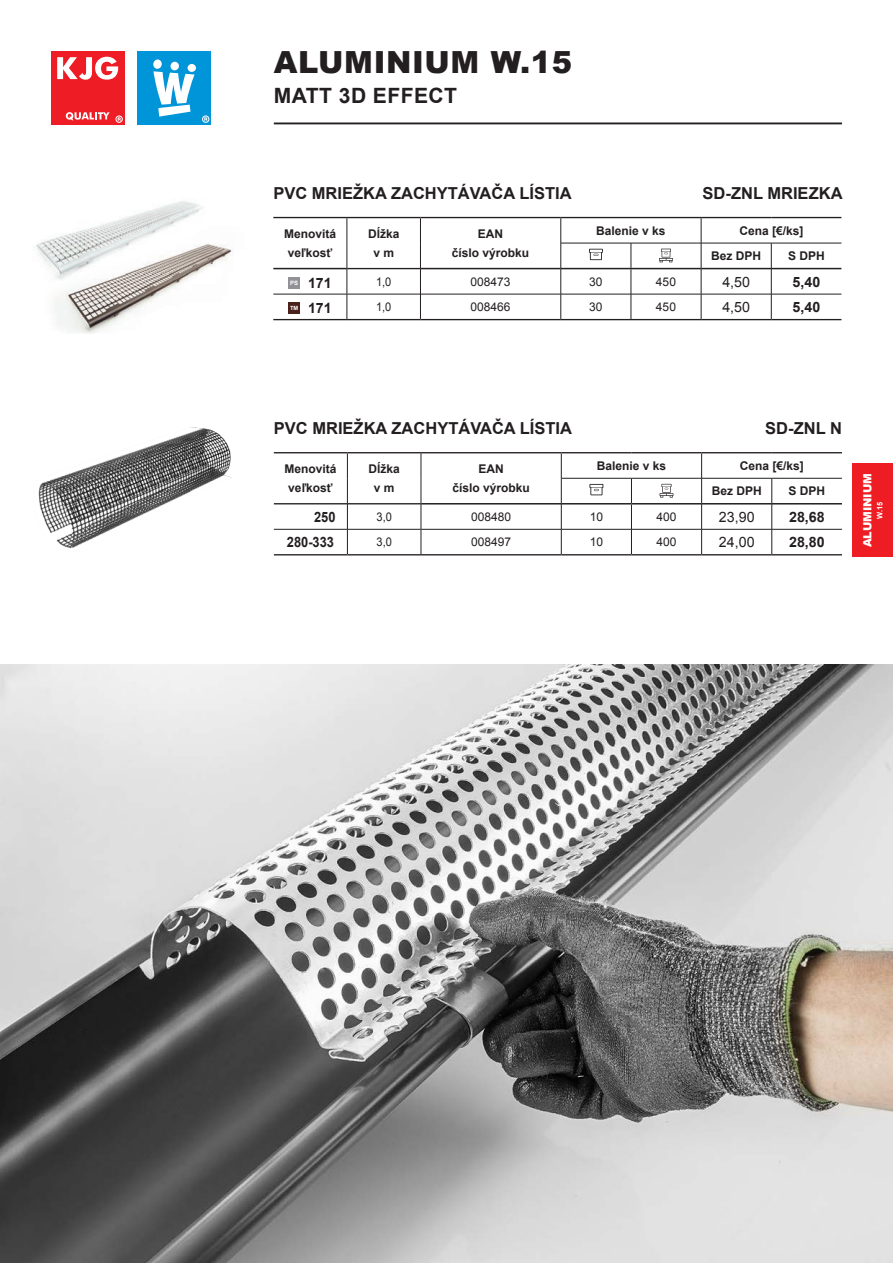
<style>
.page{position:relative;width:893px;height:1263px;background:#fff}
.page>*{position:absolute;margin:0;border:0;box-sizing:border-box;transform-origin:0 0}
.t1{font:900 30.45px "Arial";letter-spacing:.02em;color:#231f20}
.t2{font:700 21.15px "Arial";letter-spacing:.02em;color:#231f20}
.t3{font:700 16.5px "Arial";color:#231f20}
.t4{font:700 14.25px "Arial";color:#231f20}
.t5{font:14.25px "Arial";color:#231f20}
.t6{font:700 14.25px "Arial";color:#231f20;scale:.9 1}
.t7{font:700 12px/19.5px "Arial";color:#231f20;text-align:center}
.t8{font:12px "Arial";color:#231f20}
.t9{font:12px "Arial";color:#231f20;scale:.92 1}
.t10{font:900 11.25px "Arial";color:#fff}
.t11{font:700 7.5px "Arial";color:#fff}
.t12{font:700 6px "Arial";color:#fff}
.t13{font:700 5.7px "Arial";color:#fff}
</style>
<div class="page">
<div style="left:853px;top:463px;width:40px;height:94px;background:#ee1d23"></div>
<hr style="left:274px;top:122px;width:568px;height:2px;background:#231f20">
<div style="left:51px;top:51px;width:73px;height:73px;background:#ee1c25"></div>
<svg style="left:66px;top:112px;width:57px;height:11px"></svg>
<svg style="left:57px;top:57px;width:61px;height:23px"></svg>
<div style="left:138px;top:51px;width:73px;height:73px;background:#0095d9"></div>
<svg style="left:153px;top:71px;width:42px;height:46px"></svg>
<div style="left:187px;top:64px;width:9px;height:8px;background:#fff;border-radius:50%"></div>
<svg style="left:153px;top:59px;width:9px;height:10px"></svg>
<svg style="left:170px;top:61px;width:9px;height:10px"></svg>
<svg style="left:202px;top:115px;width:7px;height:8px"></svg>
<img style="left:38px;top:427px;width:194px;height:122px">
<img style="left:55px;top:249px;width:177px;height:85px">
<img style="left:36px;top:201px;width:192px;height:95px">
<img style="left:0;top:665px;width:893px;height:598px">
<hr style="left:273px;top:319px;width:74px;height:1px;background:#231f20">
<hr style="left:420px;top:319px;width:141px;height:1px;background:#231f20">
<hr style="left:561px;top:319px;width:70px;height:1px;background:#231f20">
<hr style="left:631px;top:319px;width:70px;height:1px;background:#231f20">
<hr style="left:701px;top:319px;width:70px;height:1px;background:#231f20">
<hr style="left:771px;top:319px;width:70px;height:1px;background:#231f20">
<hr style="left:273px;top:294px;width:74px;height:1px;background:#231f20">
<hr style="left:421px;top:294px;width:140px;height:1px;background:#231f20">
<hr style="left:561px;top:294px;width:70px;height:1px;background:#231f20">
<hr style="left:631px;top:294px;width:70px;height:1px;background:#231f20">
<hr style="left:701px;top:294px;width:70px;height:1px;background:#231f20">
<hr style="left:771px;top:294px;width:70px;height:1px;background:#231f20">
<hr style="left:273px;top:268px;width:74px;height:1px;background:#231f20">
<hr style="left:421px;top:268px;width:140px;height:1px;background:#231f20">
<hr style="left:561px;top:268px;width:70px;height:1px;background:#231f20">
<hr style="left:631px;top:268px;width:70px;height:1px;background:#231f20">
<hr style="left:701px;top:268px;width:70px;height:1px;background:#231f20">
<hr style="left:771px;top:268px;width:70px;height:1px;background:#231f20">
<hr style="left:273px;top:217px;width:74px;height:1px;background:#231f20">
<hr style="left:347px;top:217px;width:73px;height:1px;background:#231f20">
<hr style="left:420px;top:217px;width:141px;height:1px;background:#231f20">
<hr style="left:561px;top:217px;width:70px;height:1px;background:#231f20">
<hr style="left:631px;top:217px;width:70px;height:1px;background:#231f20">
<hr style="left:701px;top:217px;width:70px;height:1px;background:#231f20">
<hr style="left:771px;top:217px;width:70px;height:1px;background:#231f20">
<hr style="left:347px;top:268px;width:73px;height:1px;background:#231f20">
<hr style="left:347px;top:319px;width:73px;height:1px;background:#231f20">
<hr style="left:347px;top:294px;width:73px;height:1px;background:#231f20">
<hr style="left:561px;top:243px;width:70px;height:1px;background:#231f20">
<hr style="left:631px;top:243px;width:70px;height:1px;background:#231f20">
<svg style="left:631px;top:243px;width:1px;height:76px"></svg>
<svg style="left:701px;top:218px;width:1px;height:101px"></svg>
<svg style="left:347px;top:218px;width:1px;height:101px"></svg>
<svg style="left:420px;top:218px;width:1px;height:101px"></svg>
<svg style="left:560px;top:218px;width:1px;height:101px"></svg>
<hr style="left:701px;top:243px;width:70px;height:1px;background:#231f20">
<hr style="left:771px;top:243px;width:70px;height:1px;background:#231f20">
<svg style="left:771px;top:243px;width:1px;height:76px"></svg>
<svg style="left:589px;top:249px;width:14px;height:11px"></svg>
<svg style="left:659px;top:249px;width:14px;height:13px"></svg>
<div style="left:288px;top:277px;width:12px;height:12px;background:#919196"></div>
<div style="left:288px;top:302px;width:12px;height:12px;background:#4b211b"></div>
<hr style="left:421px;top:554px;width:140px;height:1px;background:#231f20">
<hr style="left:561px;top:554px;width:70px;height:1px;background:#231f20">
<hr style="left:631px;top:554px;width:71px;height:1px;background:#231f20">
<hr style="left:702px;top:554px;width:70px;height:1px;background:#231f20">
<hr style="left:772px;top:554px;width:70px;height:1px;background:#231f20">
<hr style="left:421px;top:529px;width:140px;height:1px;background:#231f20">
<hr style="left:561px;top:529px;width:70px;height:1px;background:#231f20">
<hr style="left:631px;top:529px;width:70px;height:1px;background:#231f20">
<hr style="left:702px;top:529px;width:70px;height:1px;background:#231f20">
<hr style="left:772px;top:529px;width:70px;height:1px;background:#231f20">
<hr style="left:421px;top:503px;width:140px;height:1px;background:#231f20">
<hr style="left:561px;top:503px;width:70px;height:1px;background:#231f20">
<hr style="left:631px;top:503px;width:70px;height:1px;background:#231f20">
<hr style="left:702px;top:503px;width:70px;height:1px;background:#231f20">
<hr style="left:772px;top:503px;width:70px;height:1px;background:#231f20">
<hr style="left:274px;top:452px;width:73px;height:1px;background:#231f20">
<hr style="left:347px;top:452px;width:74px;height:1px;background:#231f20">
<hr style="left:421px;top:452px;width:140px;height:1px;background:#231f20">
<hr style="left:561px;top:452px;width:70px;height:1px;background:#231f20">
<hr style="left:631px;top:452px;width:71px;height:1px;background:#231f20">
<hr style="left:702px;top:452px;width:70px;height:1px;background:#231f20">
<hr style="left:772px;top:452px;width:70px;height:1px;background:#231f20">
<hr style="left:274px;top:503px;width:73px;height:1px;background:#231f20">
<hr style="left:348px;top:503px;width:73px;height:1px;background:#231f20">
<hr style="left:274px;top:554px;width:73px;height:1px;background:#231f20">
<hr style="left:347px;top:554px;width:74px;height:1px;background:#231f20">
<hr style="left:274px;top:529px;width:73px;height:1px;background:#231f20">
<hr style="left:348px;top:529px;width:73px;height:1px;background:#231f20">
<hr style="left:561px;top:478px;width:70px;height:1px;background:#231f20">
<hr style="left:631px;top:478px;width:71px;height:1px;background:#231f20">
<svg style="left:631px;top:478px;width:1px;height:76px"></svg>
<svg style="left:347px;top:453px;width:1px;height:101px"></svg>
<svg style="left:701px;top:453px;width:1px;height:101px"></svg>
<svg style="left:421px;top:453px;width:1px;height:101px"></svg>
<svg style="left:561px;top:453px;width:1px;height:101px"></svg>
<hr style="left:702px;top:478px;width:70px;height:1px;background:#231f20">
<hr style="left:772px;top:478px;width:70px;height:1px;background:#231f20">
<svg style="left:771px;top:478px;width:1px;height:76px"></svg>
<svg style="left:589px;top:484px;width:14px;height:11px"></svg>
<svg style="left:660px;top:484px;width:13px;height:13px"></svg>
<h1 class="t1" style="left:274px;top:40px;width:300px">ALUMINIUM W.15</h1>
<h2 class="t2" style="left:274px;top:81px;width:185px">MATT 3D EFFECT</h2>
<h3 class="t3" style="left:273px;top:182px;width:300px">PVC MRIEŽKA ZACHYTÁVAČA LÍSTIA</h3>
<h3 class="t3" style="left:703px;top:182px;width:141px">SD-ZNL MRIEZKA</h3>
<p class="t7" style="left:284px;top:224px;width:54px">Menovitá veľkosť</p>
<p class="t7" style="left:368px;top:224px;width:33px">Dĺžka v m</p>
<p class="t7" style="left:452px;top:224px;width:79px">EAN<br>číslo výrobku</p>
<p class="t7" style="left:596px;top:221px;width:71px">Balenie v ks</p>
<p class="t7" style="left:711px;top:219px;width:94px;line-height:24.9px;text-align:left;text-indent:28px">Cena [€/ks]<br>Bez DPH</p>
<p class="t7" style="left:788px;top:246px;width:38px">S DPH</p>
<p class="t12" style="left:290px;top:279px;width:10px">PS</p>
<p class="t4" style="left:308px;top:273px;width:25px">171</p>
<p class="t9" style="left:376px;top:274px;width:18px">1,0</p>
<p class="t8" style="left:471px;top:274px;width:42px">008473</p>
<p class="t8" style="left:589px;top:274px;width:15px">30</p>
<p class="t8" style="left:656px;top:274px;width:22px">450</p>
<p class="t5" style="left:722px;top:272px;width:29px">4,50</p>
<p class="t4" style="left:792px;top:272px;width:29px">5,40</p>
<p class="t13" style="left:290px;top:304px;width:10px">TM</p>
<p class="t4" style="left:308px;top:298px;width:25px">171</p>
<p class="t9" style="left:376px;top:299px;width:18px">1,0</p>
<p class="t8" style="left:471px;top:299px;width:42px">008466</p>
<p class="t8" style="left:589px;top:299px;width:15px">30</p>
<p class="t8" style="left:656px;top:299px;width:22px">450</p>
<p class="t5" style="left:722px;top:297px;width:29px">4,50</p>
<p class="t4" style="left:792px;top:297px;width:29px">5,40</p>
<h3 class="t3" style="left:274px;top:418px;width:300px">PVC MRIEŽKA ZACHYTÁVAČA LÍSTIA</h3>
<h3 class="t3" style="left:765px;top:418px;width:78px">SD-ZNL N</h3>
<p class="t7" style="left:284px;top:459px;width:54px">Menovitá veľkosť</p>
<p class="t7" style="left:368px;top:459px;width:33px">Dĺžka v m</p>
<p class="t7" style="left:452px;top:459px;width:79px">EAN<br>číslo výrobku</p>
<p class="t7" style="left:597px;top:457px;width:71px">Balenie v ks</p>
<p class="t7" style="left:712px;top:454px;width:94px;line-height:24.9px;text-align:left;text-indent:28px">Cena [€/ks]<br>Bez DPH</p>
<p class="t7" style="left:789px;top:481px;width:38px">S DPH</p>
<p class="t6" style="left:314px;top:508px;width:25px">250</p>
<p class="t9" style="left:376px;top:509px;width:18px">3,0</p>
<p class="t8" style="left:471px;top:509px;width:42px">008480</p>
<p class="t8" style="left:590px;top:509px;width:15px">10</p>
<p class="t8" style="left:656px;top:509px;width:22px">400</p>
<p class="t5" style="left:719px;top:508px;width:37px">23,90</p>
<p class="t4" style="left:789px;top:508px;width:37px">28,68</p>
<p class="t6" style="left:287px;top:533px;width:54px">280-333</p>
<p class="t9" style="left:376px;top:534px;width:18px">3,0</p>
<p class="t8" style="left:471px;top:534px;width:42px">008497</p>
<p class="t8" style="left:590px;top:534px;width:15px">10</p>
<p class="t8" style="left:656px;top:534px;width:22px">400</p>
<p class="t5" style="left:719px;top:533px;width:37px">24,00</p>
<p class="t4" style="left:789px;top:533px;width:37px">28,80</p>
<p class="t10" style="left:859px;top:547px;width:76px;rotate:-90deg">ALUMINIUM</p>
<p class="t11" style="left:875px;top:519px;width:19px;rotate:-90deg">W.15</p>
</div>
